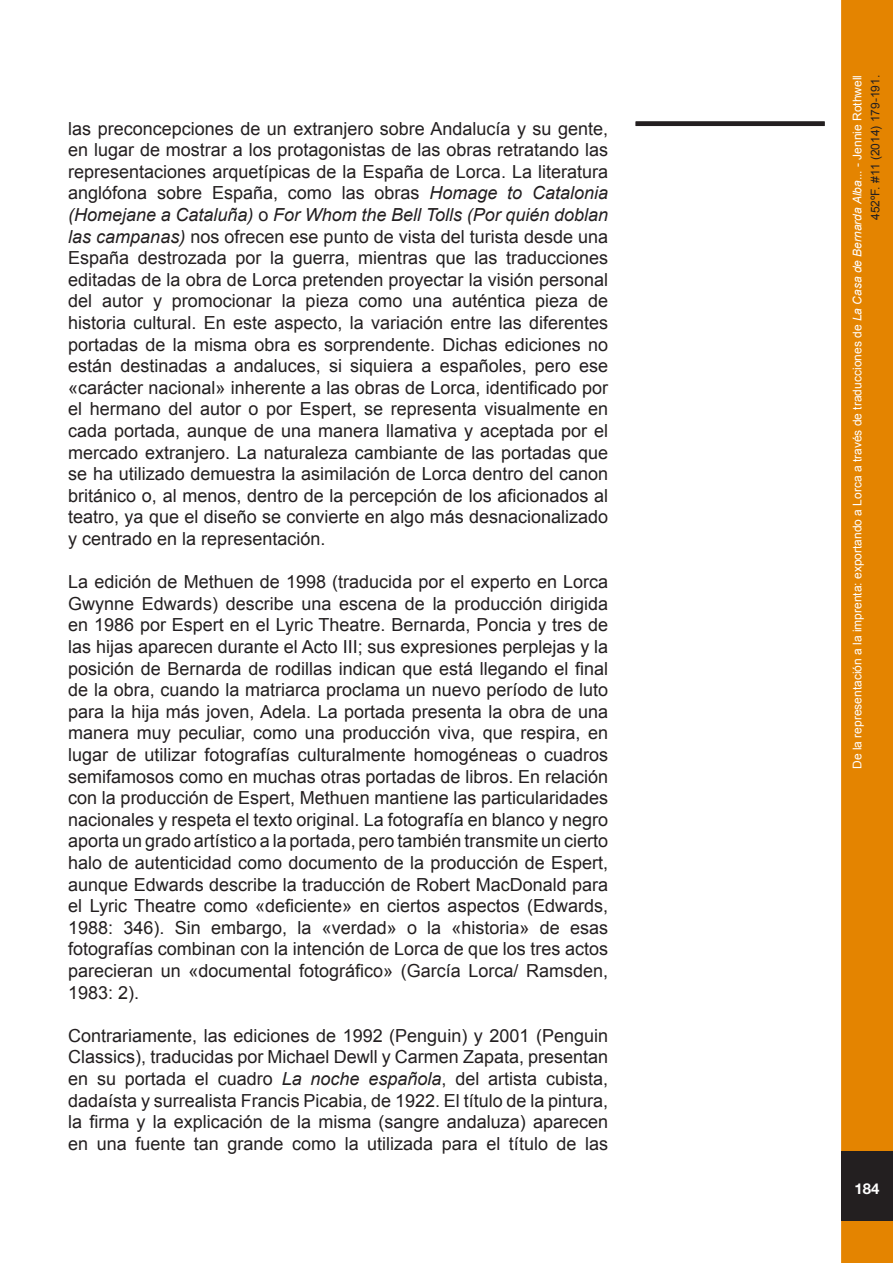
<style>
.page{position:relative;width:893px;height:1263px;background:#fff}
.page>*{position:absolute;margin:0;border:0;box-sizing:border-box;transform-origin:0 0}
.t1{font:18px/21.6px "Arial";color:#231f20;text-align:justify}
.t2{font:700 15px "Helvetica Neue";color:#fff}
.t3{font:12px/18px "Arial";color:#fff;text-align:right}
.s1{font-style:italic}
.s2{color:#231f20}
</style>
<div class="page">
<div style="left:843px;top:2px;width:48px;height:1259px;background:#e48400"></div>
<div style="left:841px;top:0;width:52px;height:1263px;border:3px solid #e48400"></div>
<div style="left:841px;top:1151px;width:52px;height:70px;background:#231f20"></div>
<div style="left:636px;top:121px;width:189px;height:5px;background:#231f20"></div>
<p class="t1" style="left:68px;top:118px;width:541px">las preconcepciones de un extranjero sobre Andalucía y su gente, en lugar de mostrar a los protagonistas de las obras retratando las representaciones arquetípicas de la España de Lorca. La literatura anglófona sobre España, como las obras <span class="s1">Homage to Catalonia (Homejane a Cataluña)</span> o <span class="s1">For Whom the Bell Tolls (Por quién doblan las campanas)</span> nos ofrecen ese punto de vista del turista desde una España destrozada por la guerra, mientras que las traducciones editadas de la obra de Lorca pretenden proyectar la visión personal del autor y promocionar la pieza como una auténtica pieza de historia cultural. En este aspecto, la variación entre las diferentes portadas de la misma obra es sorprendente. Dichas ediciones no están destinadas a andaluces, si siquiera a españoles, pero ese «carácter nacional» inherente a las obras de Lorca, identificado por el hermano del autor o por Espert, se representa visualmente en cada portada, aunque de una manera llamativa y aceptada por el mercado extranjero. La naturaleza cambiante de las portadas que se ha utilizado demuestra la asimilación de Lorca dentro del canon británico o, al menos, dentro de la percepción de los aficionados al teatro, ya que el diseño se convierte en algo más desnacionalizado y centrado en la representación.</p>
<p class="t1" style="left:68px;top:571px;width:541px">La edición de Methuen de 1998 (traducida por el experto en Lorca Gwynne Edwards) describe una escena de la producción dirigida en 1986 por Espert en el Lyric Theatre. Bernarda, Poncia y tres de las hijas aparecen durante el Acto III; sus expresiones perplejas y la posición de Bernarda de rodillas indican que está llegando el final de la obra, cuando la matriarca proclama un nuevo período de luto para la hija más joven, Adela. La portada presenta la obra de una manera muy peculiar, como una producción viva, que respira, en lugar de utilizar fotografías culturalmente homogéneas o cuadros semifamosos como en muchas otras portadas de libros. En relación con la producción de Espert, Methuen mantiene las particularidades nacionales y respeta el texto original. La fotografía en blanco y negro aporta un grado artístico a la portada, pero también transmite un cierto halo de autenticidad como documento de la producción de Espert, aunque Edwards describe la traducción de Robert MacDonald para el Lyric Theatre como «deficiente» en ciertos aspectos (Edwards, 1988: 346). Sin embargo, la «verdad» o la «historia» de esas fotografías combinan con la intención de Lorca de que los tres actos parecieran un «documental fotográfico» (García Lorca/ Ramsden, 1983: 2).</p>
<p class="t1" style="left:68px;top:1025px;width:541px">Contrariamente, las ediciones de 1992 (Penguin) y 2001 (Penguin Classics), traducidas por Michael Dewll y Carmen Zapata, presentan en su portada el cuadro <span class="s1">La noche española</span>, del artista cubista, dadaísta y surrealista Francis Picabia, de 1922. El título de la pintura, la firma y la explicación de la misma (sangre andaluza) aparecen en una fuente tan grande como la utilizada para el título de las</p>
<p class="t3" style="left:848px;top:769px;width:695px;rotate:-90deg">De la representación a la imprenta: exportando a Lorca a través de traducciones de <span class="s1">La Casa de Bernarda Alba</span>... - Jennie Rothwell<br><span class="s2">452ºF. #11 (2014) 179-191.</span></p>
<p class="t2" style="left:854px;top:1179px;width:27px">184</p>
</div>
